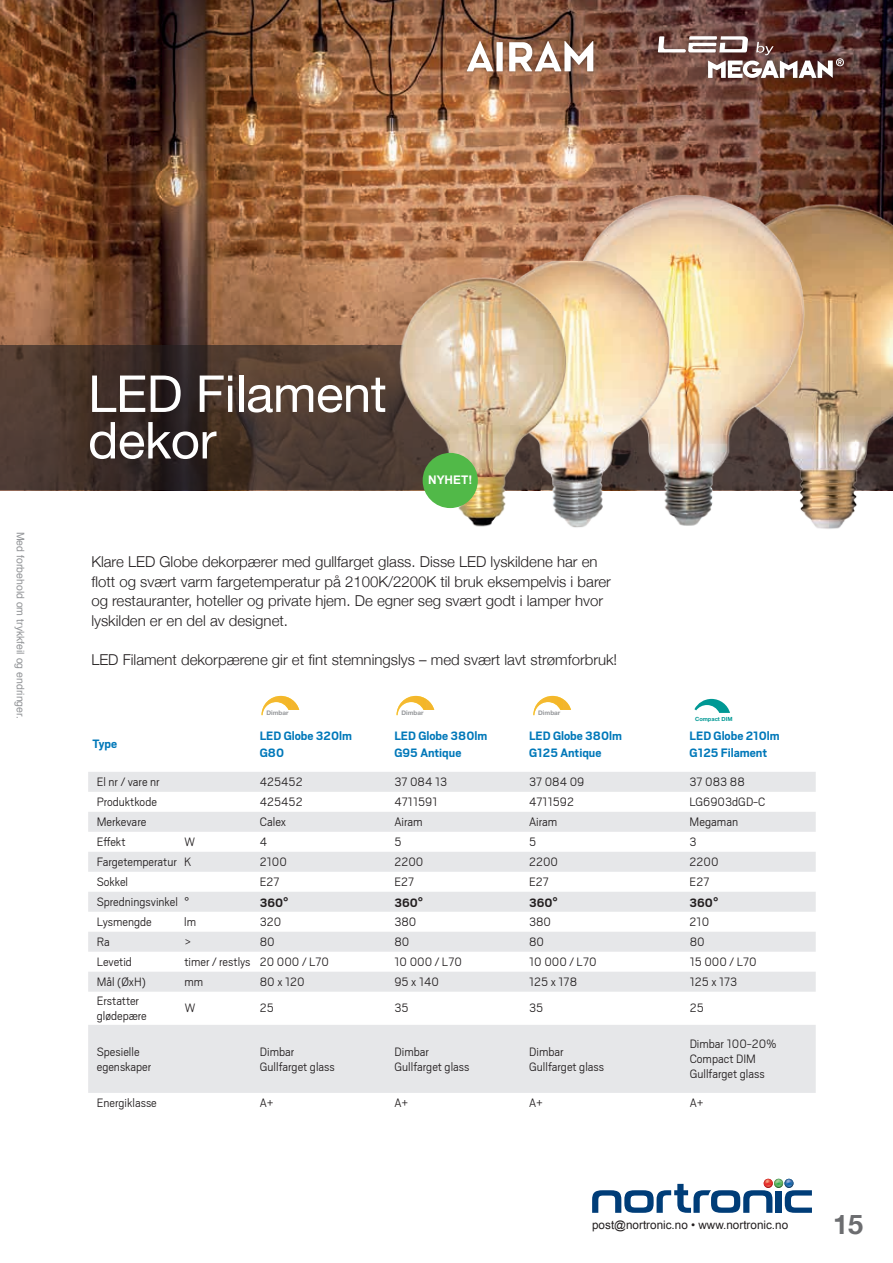
<style>
.page{position:relative;width:893px;height:1263px;background:#fff}
.page>*{position:absolute;margin:0;border:0;box-sizing:border-box;transform-origin:0 0}
.t1{font:51px/46.5px "Helvetica Neue";letter-spacing:-.01em;color:#fff}
.t2{font:700 27px "Helvetica Neue";color:#6c6d70}
.t3{font:300 15px/19.5px "Helvetica Neue";color:#231f20}
.t4{font:300 13.65px "Scout";color:#231f20}
.t5{font:700 13.65px "Scout";color:#0078b9}
.t6{font:300 13.5px/15px "Scout";color:#231f20}
.t7{font:700 13.5px/16.2px "Scout";color:#0078b9}
.t8{font:700 13.5px "Scout";color:#231f20}
.t9{font:700 11.85px "Arial";color:#fff}
.t10{font:11.7px "Arial";color:#231f20}
.t11{font:10.5px "Helvetica";color:#939598}
.t12{font:700 6.3px "Helvetica Neue";color:#95979a}
.t13{font:700 5.7px "Helvetica Neue";color:#009894}
.s1{font-size:13.5px}
.s2{font-family:"Arial";font-weight:400}
.s3{font-family:"Arial"}
</style>
<div class="page">
<svg style="left:592px;top:1179px;width:220px;height:34px"></svg>
<img style="left:0;top:0;width:893px;height:345px">
<svg style="left:0;top:345px;width:383px;height:145px"></svg>
<svg style="left:88px;top:772px;width:728px;height:321px;fill:#e6e7e9"></svg>
<svg style="left:396px;top:696px;width:38px;height:19px"></svg>
<div style="left:463px;top:37px;width:135px;height:39px;background:#231f20;opacity:.55"></div>
<svg style="left:467px;top:41px;width:36px;height:30px"></svg>
<svg style="left:509px;top:41px;width:84px;height:30px"></svg>
<svg style="left:533px;top:696px;width:38px;height:19px"></svg>
<svg style="left:694px;top:699px;width:36px;height:14px"></svg>
<img style="left:841px;top:200px;width:52px;height:326px">
<img style="left:532px;top:141px;width:309px;height:388px">
<img style="left:485px;top:261px;width:210px;height:268px">
<div style="left:651px;top:29px;width:199px;height:56px;background:#231f20;opacity:.55"></div>
<svg style="left:658px;top:36px;width:186px;height:42px"></svg>
<svg style="left:261px;top:696px;width:38px;height:19px"></svg>
<img style="left:383px;top:263px;width:210px;height:266px">
<div style="left:423px;top:453px;width:55px;height:55px;background:#51b948;border-radius:50%"></div>
<p class="t11" style="left:29px;top:531px;width:189px;rotate:90deg">Med forbehold om trykkfeil og endringer.</p>
<h1 class="t1" style="left:88px;top:373px;width:300px">LED Filament dekor</h1>
<p class="t9" style="left:428px;top:472px;width:46px">NYHET!</p>
<p class="t3" style="left:91px;top:551px;width:521px">Klare LED Globe dekorpærer med gullfarget glass. Disse LED lyskildene har en flott og svært varm fargetemperatur på 2100K/2200K til bruk eksempelvis i barer og restauranter, hoteller og private hjem. De egner seg svært godt i lamper hvor lyskilden er en del av designet.</p>
<p class="t3" style="left:91px;top:649px;width:527px">LED Filament dekorpærene gir et fint stemningslys – med svært lavt strømforbruk!</p>
<p class="t12" style="left:266px;top:708px;width:24px">Dimbar</p>
<p class="t12" style="left:401px;top:708px;width:24px">Dimbar</p>
<p class="t12" style="left:538px;top:708px;width:24px">Dimbar</p>
<p class="t13" style="left:695px;top:714px;width:39px">Compact DIM</p>
<p class="t7" style="left:92px;top:735px;width:26px">Type</p>
<p class="t7" style="left:260px;top:727px;width:94px">LED Globe 320lm<br>G80</p>
<p class="t7" style="left:394px;top:727px;width:94px">LED Globe 380lm<br>G95 Antique</p>
<p class="t7" style="left:529px;top:727px;width:94px">LED Globe 380lm<br>G125 Antique</p>
<p class="t7" style="left:690px;top:727px;width:92px">LED Globe 210lm</p>
<p class="t5" style="left:690px;top:743px;width:79px"><span class="s1">G125</span> Filament</p>
<p class="t6" style="left:97px;top:774px;width:65px">El nr / vare nr</p>
<p class="t6" style="left:260px;top:774px;width:44px">425452</p>
<p class="t6" style="left:394px;top:774px;width:54px">37 084 13</p>
<p class="t6" style="left:529px;top:774px;width:57px">37 084 09</p>
<p class="t6" style="left:690px;top:774px;width:57px">37 083 88</p>
<p class="t6" style="left:97px;top:794px;width:62px">Produktkode</p>
<p class="t6" style="left:260px;top:794px;width:44px">425452</p>
<p class="t6" style="left:394px;top:794px;width:45px">4711591</p>
<p class="t6" style="left:529px;top:794px;width:46px">4711592</p>
<p class="t6" style="left:690px;top:794px;width:77px">LG6903dGD-C</p>
<p class="t4" style="left:97px;top:813px;width:51px">Merkevare</p>
<p class="t4" style="left:260px;top:813px;width:28px">Calex</p>
<p class="t4" style="left:394px;top:813px;width:30px">Airam</p>
<p class="t4" style="left:529px;top:813px;width:30px">Airam</p>
<p class="t4" style="left:690px;top:813px;width:50px">Megaman</p>
<p class="t6" style="left:97px;top:834px;width:30px">Effekt</p>
<p class="t6" style="left:184px;top:834px;width:13px">W</p>
<p class="t6" style="left:260px;top:834px;width:9px">4</p>
<p class="t6" style="left:394px;top:834px;width:9px">5</p>
<p class="t6" style="left:529px;top:834px;width:9px">5</p>
<p class="t6" style="left:690px;top:834px;width:9px">3</p>
<p class="t6" style="left:97px;top:854px;width:96px">Fargetemperatur K</p>
<p class="t6" style="left:260px;top:854px;width:29px">2100</p>
<p class="t6" style="left:394px;top:854px;width:30px">2200</p>
<p class="t6" style="left:529px;top:854px;width:30px">2200</p>
<p class="t6" style="left:690px;top:854px;width:30px">2200</p>
<p class="t6" style="left:97px;top:874px;width:33px">Sokkel</p>
<p class="t6" style="left:260px;top:874px;width:21px">E27</p>
<p class="t6" style="left:394px;top:874px;width:21px">E27</p>
<p class="t6" style="left:529px;top:874px;width:21px">E27</p>
<p class="t6" style="left:690px;top:874px;width:21px">E27</p>
<p class="t6" style="left:97px;top:893px;width:94px">Spredningsvinkel <span class="s2">°</span></p>
<p class="t8" style="left:260px;top:893px;width:30px">360<span class="s3">°</span></p>
<p class="t8" style="left:394px;top:893px;width:30px">360<span class="s3">°</span></p>
<p class="t8" style="left:529px;top:893px;width:30px">360<span class="s3">°</span></p>
<p class="t8" style="left:690px;top:893px;width:30px">360<span class="s3">°</span></p>
<p class="t6" style="left:97px;top:913px;width:57px">Lysmengde</p>
<p class="t6" style="left:184px;top:913px;width:13px">lm</p>
<p class="t6" style="left:260px;top:913px;width:23px">320</p>
<p class="t6" style="left:394px;top:913px;width:24px">380</p>
<p class="t6" style="left:529px;top:913px;width:24px">380</p>
<p class="t6" style="left:690px;top:913px;width:21px">210</p>
<p class="t6" style="left:97px;top:933px;width:15px">Ra</p>
<p class="t6" style="left:184px;top:933px;width:8px">&gt;</p>
<p class="t6" style="left:260px;top:933px;width:16px">80</p>
<p class="t6" style="left:394px;top:933px;width:16px">80</p>
<p class="t6" style="left:529px;top:933px;width:16px">80</p>
<p class="t6" style="left:690px;top:933px;width:16px">80</p>
<p class="t6" style="left:97px;top:953px;width:37px">Levetid</p>
<p class="t6" style="left:184px;top:953px;width:146px">timer / restlys 20 000 / L70</p>
<p class="t6" style="left:394px;top:953px;width:69px">10 000 / L70</p>
<p class="t6" style="left:529px;top:953px;width:69px">10 000 / L70</p>
<p class="t6" style="left:690px;top:953px;width:68px">15 000 / L70</p>
<p class="t6" style="left:97px;top:973px;width:51px">Mål (ØxH)</p>
<p class="t6" style="left:184px;top:973px;width:20px">mm</p>
<p class="t6" style="left:260px;top:973px;width:46px">80 x 120</p>
<p class="t6" style="left:394px;top:973px;width:46px">95 x 140</p>
<p class="t6" style="left:529px;top:973px;width:49px">125 x 178</p>
<p class="t6" style="left:690px;top:973px;width:49px">125 x 173</p>
<p class="t6" style="left:97px;top:992px;width:52px">Erstatter glødepære</p>
<p class="t6" style="left:184px;top:1000px;width:13px">W</p>
<p class="t6" style="left:260px;top:1000px;width:16px">25</p>
<p class="t6" style="left:394px;top:1000px;width:16px">35</p>
<p class="t6" style="left:529px;top:1000px;width:16px">35</p>
<p class="t6" style="left:690px;top:1000px;width:16px">25</p>
<p class="t6" style="left:97px;top:1043px;width:56px">Spesielle egenskaper</p>
<p class="t6" style="left:260px;top:1043px;width:76px">Dimbar<br>Gullfarget glass</p>
<p class="t6" style="left:394px;top:1043px;width:76px">Dimbar<br>Gullfarget glass</p>
<p class="t6" style="left:529px;top:1043px;width:76px">Dimbar<br>Gullfarget glass</p>
<p class="t6" style="left:690px;top:1036px;width:88px">Dimbar 100-20%<br>Compact DIM<br>Gullfarget glass</p>
<p class="t6" style="left:97px;top:1095px;width:62px">Energiklasse</p>
<p class="t6" style="left:260px;top:1095px;width:15px">A+</p>
<p class="t6" style="left:395px;top:1095px;width:15px">A+</p>
<p class="t6" style="left:529px;top:1095px;width:15px">A+</p>
<p class="t6" style="left:690px;top:1095px;width:15px">A+</p>
<p class="t10" style="left:592px;top:1217px;width:198px">post@nortronic.no • www.nortronic.no</p>
<h2 class="t2" style="left:833px;top:1203px;width:32px">15</h2>
</div>
